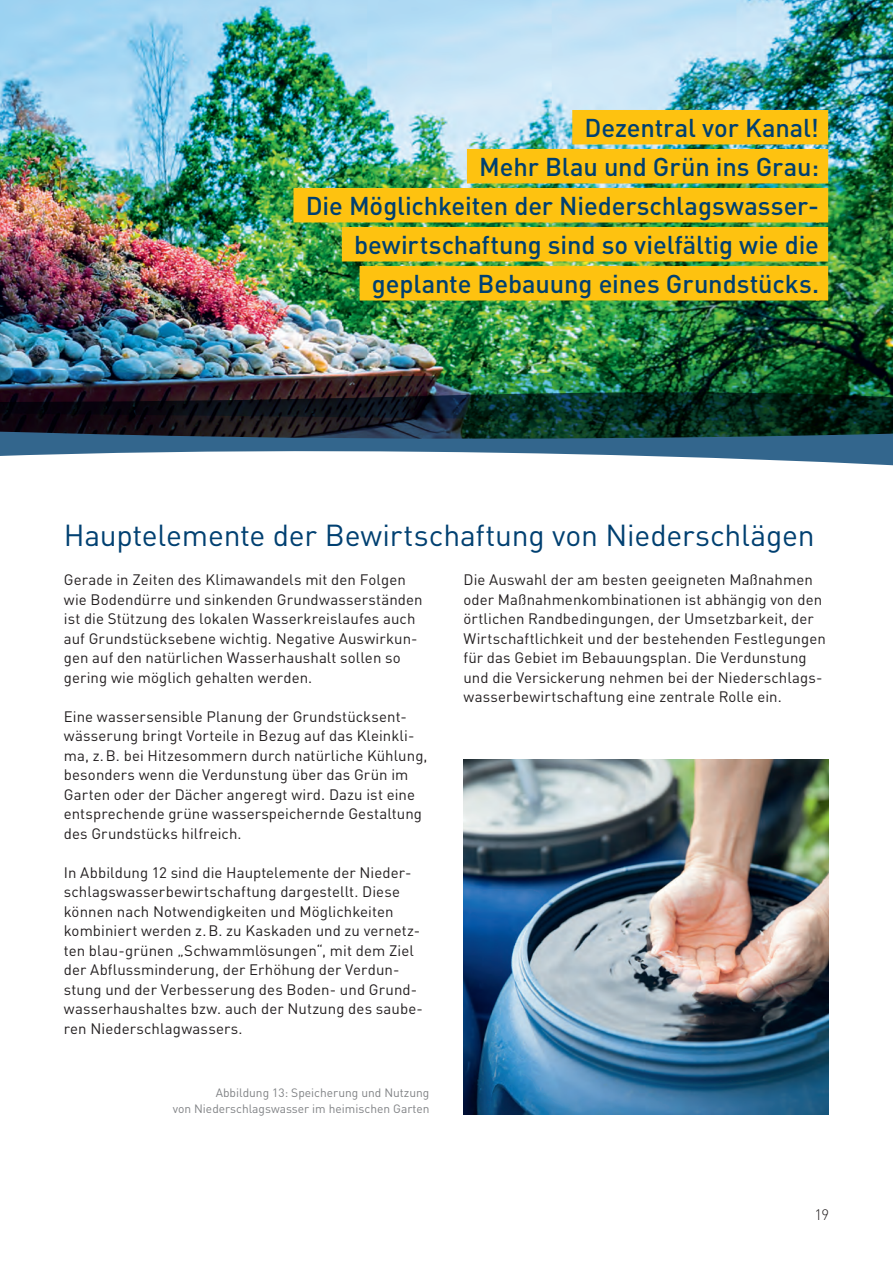
<style>
.page{position:relative;width:893px;height:1263px;background:#fff}
.page>*{position:absolute;margin:0;border:0;box-sizing:border-box;transform-origin:0 0}
.t1{font:30px "DIN Pro";letter-spacing:-.01em;color:#004071}
.t2{font:500 25.5px/39px "DIN Pro";letter-spacing:-.005em;color:#004071;text-align:right}
.t3{font:15px/19.5px "DIN Pro";letter-spacing:.005em;color:#231f20}
.t4{font:300 15px "DIN Pro";color:#231f20}
.t5{font:12px/15.6px "DIN Pro";color:#808285;text-align:right}
</style>
<div class="page">
<img style="left:0;top:0;width:893px;height:324px">
<svg style="left:0;top:423px;width:893px;height:43px"></svg>
<img style="left:0;top:324px;width:893px;height:99px">
<div style="left:816px;top:110px;width:12px;height:34px;background:#fec210"></div>
<div style="left:816px;top:149px;width:12px;height:34px;background:#fec210"></div>
<div style="left:816px;top:188px;width:12px;height:34px;background:#fec210"></div>
<div style="left:810px;top:227px;width:18px;height:34px;background:#fec210"></div>
<div style="left:816px;top:266px;width:12px;height:34px;background:#fec210"></div>
<div style="left:572px;top:110px;width:247px;height:34px;background:#fec210"></div>
<div style="left:467px;top:149px;width:352px;height:34px;background:#fec210"></div>
<div style="left:293px;top:188px;width:526px;height:34px;background:#fec210"></div>
<div style="left:342px;top:227px;width:477px;height:34px;background:#fec210"></div>
<div style="left:360px;top:266px;width:459px;height:34px;background:#fec210"></div>
<img style="left:463px;top:759px;width:365px;height:355px">
<h2 class="t2" style="left:306px;top:107px;width:515px">Dezentral vor Kanal!<br>Mehr Blau und Grün ins Grau:<br>Die Möglichkeiten der Niederschlagswasser&shy;bewirtschaftung sind so vielfältig wie die geplante Bebauung eines Grundstücks.</h2>
<h1 class="t1" style="left:64px;top:512px;width:752px">Hauptelemente der Bewirtschaftung von Niederschlägen</h1>
<p class="t3" style="left:64px;top:569px;width:360px">Gerade in Zeiten des Klimawandels mit den Folgen wie Bodendürre und sinkenden Grundwasserständen ist die Stützung des lokalen Wasserkreislaufes auch auf Grundstücksebene wichtig. Negative Auswirkun&shy;gen auf den natürlichen Wasserhaushalt sollen so gering wie möglich gehalten werden.</p>
<p class="t3" style="left:64px;top:705px;width:365px">Eine wassersensible Planung der Grundstücksent&shy;wässerung bringt Vorteile in Bezug auf das Kleinkli&shy;ma, z. B. bei Hitzesommern durch natürliche Kühlung, besonders wenn die Verdunstung über das Grün im Garten oder der Dächer angeregt wird. Dazu ist eine entsprechende grüne wasserspeichernde Gestaltung des Grundstücks hilfreich.</p>
<p class="t3" style="left:64px;top:861px;width:361px">In Abbildung 12 sind die Hauptelemente der Nieder&shy;schlagswasserbewirtschaftung dargestellt. Diese können nach Notwendigkeiten und Möglichkeiten kombiniert werden z. B. zu Kaskaden und zu vernetz&shy;ten blau-grünen „Schwammlösungen“, mit dem Ziel der Abflussminderung, der Erhöhung der Verdun&shy;stung und der Verbesserung des Boden- und Grund&shy;wasserhaushaltes bzw. auch der Nutzung des saube&shy;ren Niederschlagwassers.</p>
<p class="t5" style="left:173px;top:1084px;width:258px">Abbildung 13: Speicherung und Nutzung<br>von Niederschlagswasser im heimischen Garten</p>
<p class="t3" style="left:463px;top:569px;width:364px">Die Auswahl der am besten geeigneten Maßnahmen oder Maßnahmenkombinationen ist abhängig von den örtlichen Randbedingungen, der Umsetzbarkeit, der Wirtschaftlichkeit und der bestehenden Festlegungen für das Gebiet im Bebauungsplan. Die Verdunstung und die Versickerung nehmen bei der Niederschlags&shy;wasserbewirtschaftung eine zentrale Rolle ein.</p>
<p class="t4" style="left:814px;top:1204px;width:16px">19</p>
</div>
